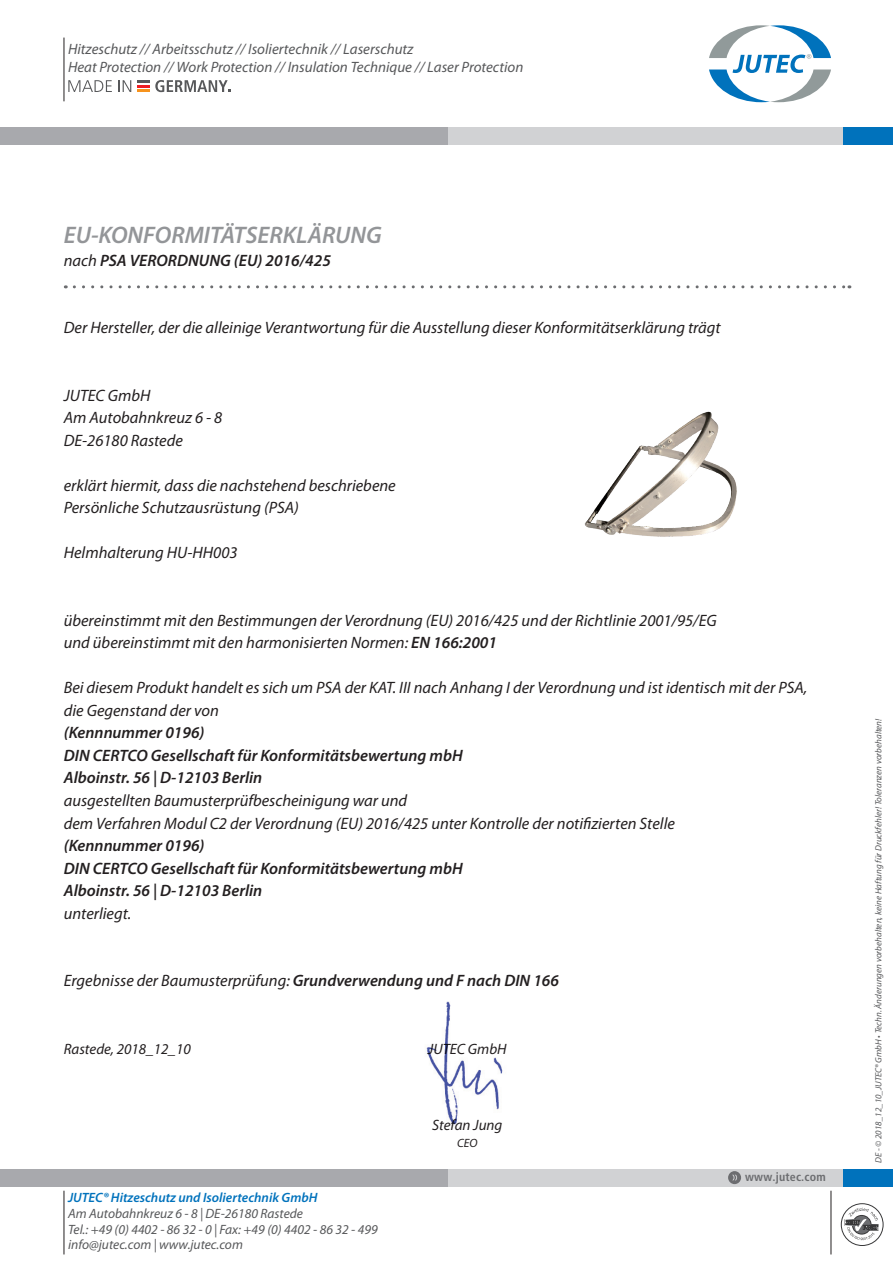
<style>
.page{position:relative;width:893px;height:1263px;background:#fff}
.page>*{position:absolute;margin:0;border:0;box-sizing:border-box;transform-origin:0 0}
.t1{font:italic 600 24px "Myriad Pro";color:#939598}
.t2{font:italic 16.5px/22.5px "Myriad Pro";color:#231f20}
.t3{font:italic 600 16.5px/22.5px "Myriad Pro";color:#231f20}
.t4{font:italic 15px/18px "Myriad Pro";color:#57585a}
.t5{font:italic 15px "Myriad Pro";color:#231f20}
.t6{font:italic 13.5px/15.8px "Myriad Pro";color:#57585a}
.t7{font:italic 600 13.5px "Myriad Pro";color:#0072bc}
.t8{font:700 condensed 12px "Frutiger";letter-spacing:.015em;color:#6c6d70}
.t9{font:italic 12px "Myriad Pro";color:#231f20}
.t10{font:italic 9px "Myriad Pro";color:#57585a}
.s1{font-weight:400}
.s2{font-weight:600}
</style>
<div class="page">
<img style="left:426px;top:1001px;width:77px;height:124px">
<hr style="left:64px;top:1191px;width:1px;height:63px;background:#231f20">
<div style="left:0;top:1169px;width:893px;height:17px;background:#a8a9ad"></div>
<div style="left:448px;top:1169px;width:403px;height:17px;background:#d1d2d4"></div>
<div style="left:843px;top:1169px;width:50px;height:17px;background:#0072bc"></div>
<svg style="left:728px;top:1171px;width:13px;height:13px"></svg>
<div style="left:0;top:128px;width:893px;height:17px;background:#a8a9ad"></div>
<div style="left:448px;top:128px;width:403px;height:17px;background:#d1d2d4"></div>
<div style="left:843px;top:128px;width:50px;height:17px;background:#0072bc"></div>
<svg style="left:709px;top:25px;width:122px;height:77px"></svg>
<hr style="left:64px;top:38px;width:1px;height:63px;background:#231f20">
<svg style="left:68px;top:80px;width:44px;height:12px"></svg>
<svg style="left:119px;top:80px;width:12px;height:12px"></svg>
<svg style="left:138px;top:80px;width:93px;height:12px"></svg>
<hr style="left:831px;top:1191px;width:1px;height:63px;background:#231f20">
<svg style="left:841px;top:1204px;width:42px;height:41px"></svg>
<div style="left:841px;top:1203px;width:42px;height:43px;border:1px solid #383839;border-radius:50%"></div>
<svg style="left:844px;top:1208px;width:35px;height:32px"></svg>
<svg style="left:74px;top:285px;width:776px;height:3px"></svg>
<img style="left:584px;top:411px;width:153px;height:126px">
<p class="t4" style="left:68px;top:40px;width:457px">Hitzeschutz // Arbeitsschutz // Isoliertechnik // Laserschutz<br>Heat Protection // Work Protection // Insulation Technique // Laser Protection</p>
<h1 class="t1" style="left:64px;top:220px;width:319px">EU-KONFORMITÄTSERKLÄRUNG</h1>
<p class="t3" style="left:64px;top:249px;width:269px"><span class="s1">nach</span> PSA VERORDNUNG (EU) 2016/425</p>
<p class="t2" style="left:64px;top:316px;width:658px">Der Hersteller, der die alleinige Verantwortung für die Ausstellung dieser Konformitätserklärung trägt</p>
<p class="t2" style="left:64px;top:384px;width:160px">JUTEC GmbH<br>Am Autobahnkreuz 6 - 8<br>DE-26180 Rastede</p>
<p class="t2" style="left:64px;top:474px;width:333px">erklärt hiermit, dass die nachstehend beschriebene<br>Persönliche Schutzausrüstung (PSA)</p>
<p class="t2" style="left:64px;top:541px;width:175px">Helmhalterung HU-HH003</p>
<p class="t2" style="left:64px;top:609px;width:654px">übereinstimmt mit den Bestimmungen der Verordnung (EU) 2016/425 und der Richtlinie 2001/95/EG und übereinstimmt mit den harmonisierten Normen: <span class="s2">EN 166:2001</span></p>
<p class="t2" style="left:64px;top:676px;width:745px">Bei diesem Produkt handelt es sich um PSA der KAT. III nach Anhang I der Verordnung und ist identisch mit der PSA, die Gegenstand der von</p>
<p class="t3" style="left:64px;top:721px;width:400px">(Kennnummer 0196)<br>DIN CERTCO Gesellschaft für Konformitätsbewertung mbH<br>Alboinstr. 56 | D-12103 Berlin</p>
<p class="t2" style="left:64px;top:789px;width:613px">ausgestellten Baumusterprüfbescheinigung war und<br>dem Verfahren Modul C2 der Verordnung (EU) 2016/425 unter Kontrolle der notifizierten Stelle</p>
<p class="t3" style="left:64px;top:834px;width:400px">(Kennnummer 0196)<br>DIN CERTCO Gesellschaft für Konformitätsbewertung mbH<br>Alboinstr. 56 | D-12103 Berlin</p>
<p class="t2" style="left:64px;top:901px;width:69px">unterliegt.</p>
<p class="t2" style="left:64px;top:969px;width:497px">Ergebnisse der Baumusterprüfung: <span class="s2">Grundverwendung und F nach DIN 166</span></p>
<p class="t5" style="left:64px;top:1039px;width:129px">Rastede, 2018_12_10</p>
<p class="t5" style="left:428px;top:1039px;width:80px">JUTEC GmbH</p>
<p class="t7" style="left:68px;top:1189px;width:251px">JUTEC® Hitzeschutz und Isoliertechnik GmbH</p>
<p class="t6" style="left:68px;top:1205px;width:311px">Am Autobahnkreuz 6 - 8 | DE-26180 Rastede<br>Tel.: +49 (0) 4402 - 86 32 - 0 | Fax: +49 (0) 4402 - 86 32 - 499 info@jutec.com | www.jutec.com</p>
<p class="t5" style="left:432px;top:1116px;width:72px">Stefan Jung</p>
<p class="t9" style="left:457px;top:1135px;width:22px">CEO</p>
<p class="t8" style="left:745px;top:1170px;width:82px">www.jutec.com</p>
<p class="t10" style="left:873px;top:1163px;width:446px;rotate:-90deg">DE - © 2018_12_10_JUTEC® GmbH • Techn. Änderungen vorbehalten, keine Haftung für Druckfehler! Toleranzen vorbehalten!</p>
</div>
